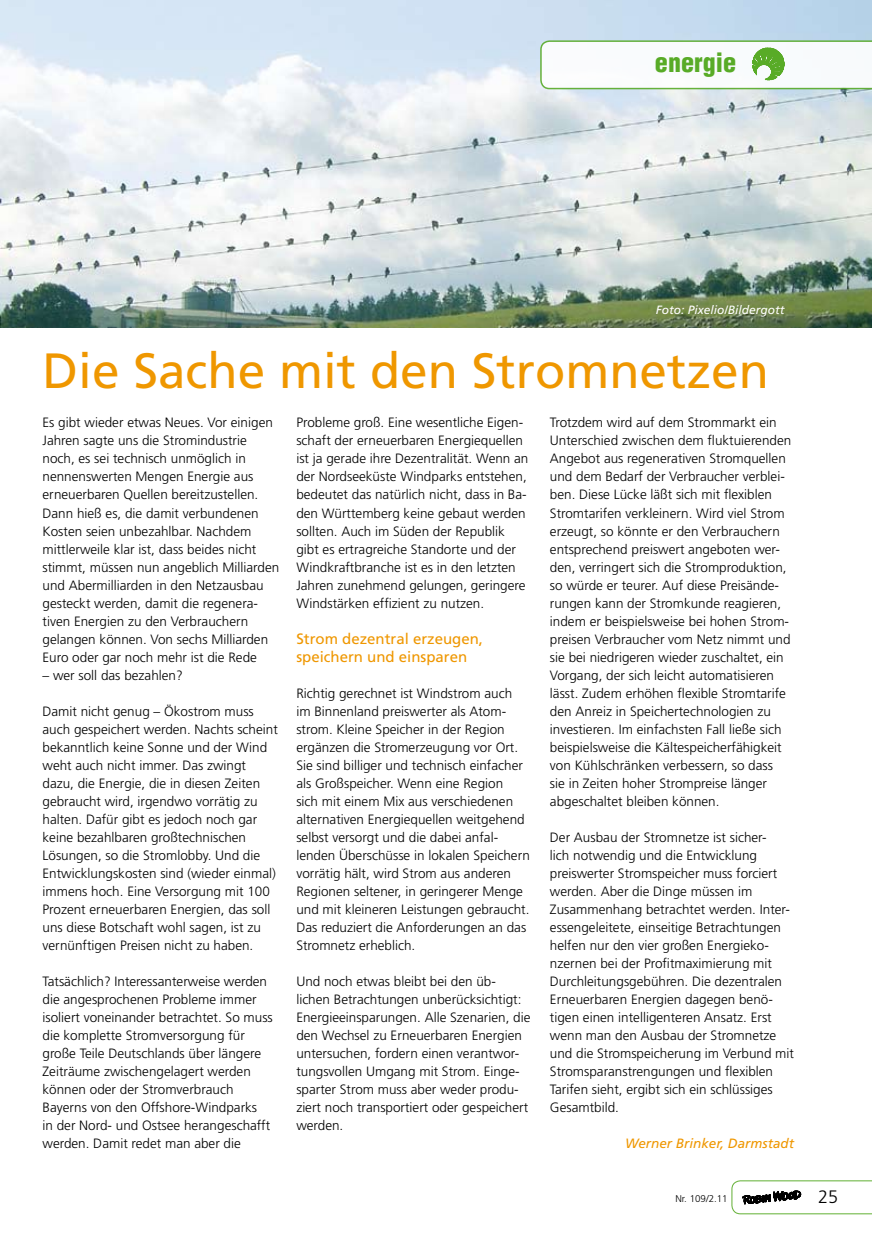
<style>
.page{position:relative;width:872px;height:1242px;background:#fff}
.page>*{position:absolute;margin:0;border:0;box-sizing:border-box;transform-origin:0 0}
.t1{font:49.5px "Frutiger LT";color:#ef9700}
.t2{font:900 condensed 26.1px "Helvetica";color:#58ab27}
.t3{font:300 18px "Frutiger LT";color:#000}
.t4{font:15px/18px "Frutiger LT";color:#ef9700}
.t5{font:300 13.5px/18px "Frutiger LT";color:#000}
.t6{font:italic 13.5px "Frutiger LT";color:#ef9700}
.t7{font:italic 12px "Frutiger LT";color:#fff}
.t8{font:300 9.75px "Frutiger LT";color:#000}
</style>
<div class="page">
<img style="left:0;top:0;width:872px;height:327px">
<svg style="left:540px;top:40px;width:332px;height:49px"></svg>
<svg style="left:731px;top:1180px;width:141px;height:34px"></svg>
<h2 class="t2" style="left:655px;top:46px;width:83px">energie</h2>
<p class="t7" style="left:656px;top:302px;width:130px">Foto: Pixelio/Bildergott</p>
<h1 class="t1" style="left:43px;top:342px;width:728px">Die Sache mit den Stromnetzen</h1>
<p class="t5" style="left:43px;top:414px;width:238px">Es gibt wieder etwas Neues. Vor einigen Jahren sagte uns die Stromindustrie noch, es sei technisch unmöglich in nennenswerten Mengen Energie aus erneuerbaren Quellen bereitzustellen.<br>Dann hieß es, die damit verbundenen Kosten seien unbezahlbar. Nachdem mittlerweile klar ist, dass beides nicht stimmt, müssen nun angeblich Milliarden und Abermilliarden in den Netzausbau gesteckt werden, damit die regenera&shy;tiven Energien zu den Verbrauchern gelangen können. Von sechs Milliarden Euro oder gar noch mehr ist die Rede</p>
<p class="t5" style="left:43px;top:666px;width:142px">– wer soll das bezahlen?</p>
<p class="t5" style="left:43px;top:702px;width:237px">Damit nicht genug – Ökostrom muss auch gespeichert werden. Nachts scheint bekanntlich keine Sonne und der Wind weht auch nicht immer. Das zwingt dazu, die Energie, die in diesen Zeiten gebraucht wird, irgendwo vorrätig zu halten. Dafür gibt es jedoch noch gar keine bezahlbaren großtechnischen Lösungen, so die Stromlobby. Und die Entwicklungskosten sind (wieder einmal) immens hoch. Eine Versorgung mit 100<br>Prozent erneuerbaren Energien, das soll uns diese Botschaft wohl sagen, ist zu vernünftigen Preisen nicht zu haben.</p>
<p class="t5" style="left:43px;top:972px;width:232px">Tatsächlich? Interessanterweise werden die angesprochenen Probleme immer isoliert voneinander betrachtet. So muss die komplette Stromversorgung für große Teile Deutschlands über längere Zeiträume zwischengelagert werden können oder der Stromverbrauch Bayerns von den Offshore-Windparks<br>in der Nord- und Ostsee herangeschafft werden. Damit redet man aber die</p>
<p class="t5" style="left:296px;top:414px;width:234px">Probleme groß. Eine wesentliche Eigen&shy;schaft der erneuerbaren Energiequellen ist ja gerade ihre Dezentralität. Wenn an der Nordseeküste Windparks entstehen, bedeutet das natürlich nicht, dass in Ba&shy;den Württemberg keine gebaut werden sollten. Auch im Süden der Republik gibt es ertragreiche Standorte und der Windkraftbranche ist es in den letzten Jahren zunehmend gelungen, geringere Windstärken effizient zu nutzen.</p>
<p class="t4" style="left:296px;top:629px;width:188px">Strom dezentral erzeugen, speichern und einsparen</p>
<p class="t5" style="left:296px;top:684px;width:235px">Richtig gerechnet ist Windstrom auch<br>im Binnenland preiswerter als Atom&shy;strom. Kleine Speicher in der Region ergänzen die Stromerzeugung vor Ort.<br>Sie sind billiger und technisch einfacher als Großspeicher. Wenn eine Region<br>sich mit einem Mix aus verschiedenen alternativen Energiequellen weitgehend selbst versorgt und die dabei anfal&shy;lenden Überschüsse in lokalen Speichern vorrätig hält, wird Strom aus anderen Regionen seltener, in geringerer Menge und mit kleineren Leistungen gebraucht.<br>Das reduziert die Anforderungen an das Stromnetz erheblich.</p>
<p class="t5" style="left:296px;top:972px;width:236px">Und noch etwas bleibt bei den üb&shy;lichen Betrachtungen unberücksichtigt:<br>Energieeinsparungen. Alle Szenarien, die den Wechsel zu Erneuerbaren Energien untersuchen, fordern einen verantwor&shy;tungsvollen Umgang mit Strom. Einge&shy;sparter Strom muss aber weder produ&shy;ziert noch transportiert oder gespeichert werden.</p>
<p class="t5" style="left:550px;top:414px;width:243px">Trotzdem wird auf dem Strommarkt ein Unterschied zwischen dem fluktuierenden Angebot aus regenerativen Stromquellen und dem Bedarf der Verbraucher verblei&shy;ben. Diese Lücke läßt sich mit flexiblen Stromtarifen verkleinern. Wird viel Strom erzeugt, so könnte er den Verbrauchern entsprechend preiswert angeboten wer&shy;den, verringert sich die Stromproduktion, so würde er teurer. Auf diese Preisände&shy;rungen kann der Stromkunde reagieren, indem er beispielsweise bei hohen Strom&shy;preisen Verbraucher vom Netz nimmt und sie bei niedrigeren wieder zuschaltet, ein Vorgang, der sich leicht automatisieren lässt. Zudem erhöhen flexible Stromtarife den Anreiz in Speichertechnologien zu investieren. Im einfachsten Fall ließe sich beispielsweise die Kältespeicherfähigkeit von Kühlschränken verbessern, so dass sie in Zeiten hoher Strompreise länger abgeschaltet bleiben können.</p>
<p class="t5" style="left:550px;top:828px;width:245px">Der Ausbau der Stromnetze ist sicher-<br>lich notwendig und die Entwicklung preiswerter Stromspeicher muss forciert werden. Aber die Dinge müssen im Zusammenhang betrachtet werden. Inter&shy;essengeleitete, einseitige Betrachtungen helfen nur den vier großen Energieko&shy;nzernen bei der Profitmaximierung mit Durchleitungsgebühren. Die dezentralen Erneuerbaren Energien dagegen benö&shy;tigen einen intelligenteren Ansatz. Erst wenn man den Ausbau der Stromnetze und die Stromspeicherung im Verbund mit Stromsparanstrengungen und flexiblen Tarifen sieht, ergibt sich ein schlüssiges Gesamtbild.</p>
<p class="t6" style="left:625px;top:1135px;width:170px">Werner Brinker, Darmstadt</p>
<p class="t8" style="left:675px;top:1193px;width:54px">Nr. 109/2.11</p>
<h3 class="t3" style="left:818px;top:1186px;width:22px">25</h3>
</div>
